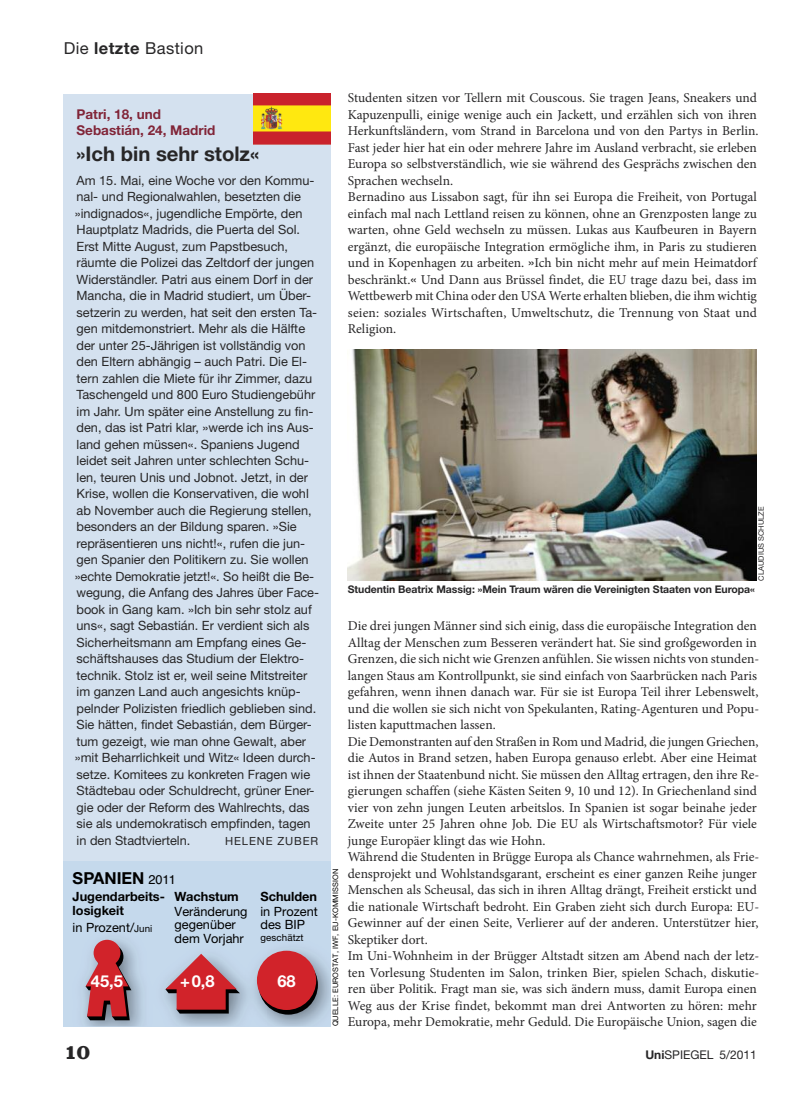
<style>
.page{position:relative;width:808px;height:1106px;background:#fff}
.page>*{position:absolute;margin:0;border:0;box-sizing:border-box;transform-origin:0 0}
.t1{font:800 21px "Clarendon Com";color:#272627}
.t2{font:700 20.25px "Helvetica Neue LT Pro";color:#272627}
.t3{font:16.5px "Helvetica Neue LT Pro";letter-spacing:.025em;color:#272627}
.t4{font:700 16.5px "Helvetica Neue";color:#000}
.t5{font:700 16.5px "Helvetica Neue";color:#fff}
.t6{font:13.5px/16.5px "Minion Pro";color:#272627}
.t7{font:700 13.5px/16.5px "Helvetica Neue LT Pro";color:#812538}
.t8{font:12.75px/16.5px "Helvetica Neue LT Pro";color:#272627}
.t9{font:12.75px/13.5px "Helvetica Neue";color:#000}
.t10{font:700 12.75px/14.7px "Helvetica Neue";color:#000}
.t11{font:12px "Helvetica Neue LT Pro";color:#272627}
.t12{font:11.25px "Helvetica Neue LT Pro";letter-spacing:.075em;color:#272627}
.t13{font:700 10.5px "Helvetica Neue LT Pro";letter-spacing:-.005em;color:#272627}
.t14{font:9.75px "Helvetica Neue";letter-spacing:.01em;color:#000}
.t15{font:7.5px "Helvetica Neue";letter-spacing:.01em;color:#000}
.t16{font:7.5px "Helvetica Neue LT Pro";letter-spacing:.005em;color:#272627}
.s1{font-weight:700}
.s2{font-family:"Helvetica+T42";font-weight:400;font-size:12.75px}
.s3{font-size:9.75px}
.s4{font-family:"Helvetica Neue LT Pro"}
</style>
<div class="page">
<div style="left:64px;top:94px;width:267px;height:932px;background:#d4e1ef"></div>
<img style="left:253px;top:94px;width:78px;height:51px">
<img style="left:348px;top:350px;width:409px;height:231px">
<div style="left:64px;top:861px;width:267px;height:165px;background:#c5d9ec"></div>
<img style="left:173px;top:1013px;width:67px;height:13px">
<svg style="left:165px;top:953px;width:75px;height:60px"></svg>
<img style="left:84px;top:948px;width:58px;height:78px">
<svg style="left:86px;top:939px;width:45px;height:81px;background:#af4d57"></svg>
<img style="left:240px;top:950px;width:91px;height:76px">
<svg style="left:259px;top:955px;width:59px;height:59px"></svg>
<div style="left:257px;top:950px;width:59px;height:60px;background:#d1232a;border-radius:50%"></div>
<p class="t3" style="left:64px;top:38px;width:141px">Die <span class="s1">letzte</span> Bastion</p>
<p class="t7" style="left:77px;top:105px;width:140px">Patri, 18, und<br>Sebastián, 24, Madrid</p>
<h2 class="t2" style="left:77px;top:141px;width:184px">»Ich bin sehr stolz«</h2>
<p class="t8" style="left:75px;top:171px;width:246px">Am 15. Mai, eine Woche vor den Kommu&shy;nal- und Regionalwahlen, besetzten die »indignados«, jugendliche Empörte, den Hauptplatz Madrids, die Puerta del Sol.<br>Erst Mitte August, zum Papstbesuch, räumte die Polizei das Zeltdorf der jungen Widerständler. Patri aus einem Dorf in der Mancha, die in Madrid studiert, um Über&shy;setzerin zu werden, hat seit den ersten Ta&shy;gen mitdemonstriert. Mehr als die Hälfte der unter 25-Jährigen ist vollständig von den Eltern abhängig – auch Patri. Die El&shy;tern zahlen die Miete für ihr Zimmer, dazu Taschengeld und 800 Euro Studiengebühr im Jahr. Um später eine Anstellung zu fin&shy;den, das ist Patri klar, »werde ich ins Aus&shy;land gehen müssen«. Spaniens Jugend leidet seit Jahren unter schlechten Schu&shy;len, teuren Unis und Jobnot. Jetzt, in der Krise, wollen die Konservativen, die wohl ab November auch die Regierung stellen, besonders an der Bildung sparen. »Sie repräsentieren uns nicht!«, rufen die jun&shy;gen Spanier den Politikern zu. Sie wollen »echte Demokratie jetzt!«. So heißt die Be&shy;wegung, die Anfang des Jahres über Face&shy;book in Gang kam. »Ich bin sehr stolz auf uns«, sagt Sebastián. Er verdient sich als Sicherheitsmann am Empfang eines Ge&shy;schäftshauses das Studium der Elektro&shy;technik. Stolz ist er, weil seine Mitstreiter im ganzen Land auch angesichts knüp&shy;pelnder Polizisten friedlich geblieben sind.<br>Sie hätten, findet Sebastián, dem Bürger&shy;tum gezeigt, wie man ohne Gewalt, aber »mit Beharrlichkeit und Witz« Ideen durch&shy;setze. Komitees zu konkreten Fragen wie Städtebau oder Schuldrecht, grüner Ener&shy;gie oder der Reform des Wahlrechts, das sie als undemokratisch empfinden, tagen in den Stadtvierteln.</p>
<p class="t12" style="left:225px;top:834px;width:94px">HELENE ZUBER</p>
<p class="t4" style="left:73px;top:867px;width:105px">SPANIEN <span class="s2">2011</span></p>
<p class="t10" style="left:73px;top:888px;width:94px">Jugendarbeits&shy;losigkeit</p>
<p class="t9" style="left:73px;top:920px;width:81px">in Prozent/<span class="s3">Juni</span></p>
<p class="t10" style="left:175px;top:888px;width:66px">Wachstum</p>
<p class="t9" style="left:175px;top:904px;width:74px">Veränderung gegenüber dem Vorjahr</p>
<p class="t10" style="left:260px;top:888px;width:58px">Schulden</p>
<p class="t9" style="left:260px;top:904px;width:59px">in Prozent des BIP</p>
<p class="t14" style="left:260px;top:932px;width:45px">geschätzt</p>
<p class="t5" style="left:91px;top:970px;width:34px">45,5</p>
<p class="t5" style="left:180px;top:970px;width:36px">+0,8</p>
<p class="t5" style="left:277px;top:970px;width:20px">68</p>
<p class="t6" style="left:348px;top:90px;width:412px">Studenten sitzen vor Tellern mit Couscous. Sie tragen Jeans, Sneakers und Kapuzenpulli, einige wenige auch ein Jackett, und erzählen sich von ihren Herkunftsländern, vom Strand in Barcelona und von den Partys in Berlin.<br>Fast jeder hier hat ein oder mehrere Jahre im Ausland verbracht, sie erleben Europa so selbstverständlich, wie sie während des Gesprächs zwischen den Sprachen wechseln.<br>Bernadino aus Lissabon sagt, für ihn sei Europa die Freiheit, von Portugal einfach mal nach Lettland reisen zu können, ohne an Grenzposten lange zu warten, ohne Geld wechseln zu müssen. Lukas aus Kaufbeuren in Bayern ergänzt, die europäische Integration ermögliche ihm, in Paris zu studieren und in Kopenhagen zu arbeiten. <span class="s4">»</span>Ich bin nicht mehr auf mein Heimatdorf beschränkt.<span class="s4">«</span> Und Dann aus Brüssel findet, die EU trage dazu bei, dass im Wettbewerb mit China oder den USA Werte erhalten blieben, die ihm wichtig seien: soziales Wirtschaften, Umweltschutz, die Trennung von Staat und Religion.</p>
<p class="t16" style="left:756px;top:581px;width:76px;rotate:-90deg">CLAUDIUS SCHULZE</p>
<p class="t13" style="left:348px;top:583px;width:408px">Studentin Beatrix Massig: »Mein Traum wären die Vereinigten Staaten von Europa«</p>
<p class="t15" style="left:331px;top:1026px;width:159px;rotate:-90deg">QUELLE: EUROSTAT, IWF, EU-KOMMISSION</p>
<p class="t6" style="left:348px;top:618px;width:413px">Die drei jungen Männer sind sich einig, dass die europäische Integration den Alltag der Menschen zum Besseren verändert hat. Sie sind großgeworden in Grenzen, die sich nicht wie Grenzen anfühlen. Sie wissen nichts von stunden&shy;langen Staus am Kontrollpunkt, sie sind einfach von Saarbrücken nach Paris gefahren, wenn ihnen danach war. Für sie ist Europa Teil ihrer Lebenswelt, und die wollen sie sich nicht von Spekulanten, Rating-Agenturen und Popu&shy;listen kaputtmachen lassen.<br>Die Demonstranten auf den Straßen in Rom und Madrid, die jungen Griechen, die Autos in Brand setzen, haben Europa genauso erlebt. Aber eine Heimat ist ihnen der Staatenbund nicht. Sie müssen den Alltag ertragen, den ihre Re&shy;gierungen schaffen (siehe Kästen Seiten 9, 10 und 12). In Griechenland sind vier von zehn jungen Leuten arbeitslos. In Spanien ist sogar beinahe jeder Zweite unter 25 Jahren ohne Job. Die EU als Wirtschaftsmotor? Für viele junge Europäer klingt das wie Hohn.<br>Während die Studenten in Brügge Europa als Chance wahrnehmen, als Frie&shy;densprojekt und Wohlstandsgarant, erscheint es einer ganzen Reihe junger Menschen als Scheusal, das sich in ihren Alltag drängt, Freiheit erstickt und die nationale Wirtschaft bedroht. Ein Graben zieht sich durch Europa: EU-Gewinner auf der einen Seite, Verlierer auf der anderen. Unterstützer hier, Skeptiker dort.<br>Im Uni-Wohnheim in der Brügger Altstadt sitzen am Abend nach der letz&shy;ten Vorlesung Studenten im Salon, trinken Bier, spielen Schach, diskutie&shy;ren über Politik. Fragt man sie, was sich ändern muss, damit Europa einen Weg aus der Krise findet, bekommt man drei Antworten zu hören: mehr Europa, mehr Demokratie, mehr Geduld. Die Europäische Union, sagen die</p>
<h1 class="t1" style="left:64px;top:1040px;width:28px">10</h1>
<p class="t11" style="left:645px;top:1047px;width:113px"><span class="s1">Uni</span>SPIEGEL 5/2011</p>
</div>
